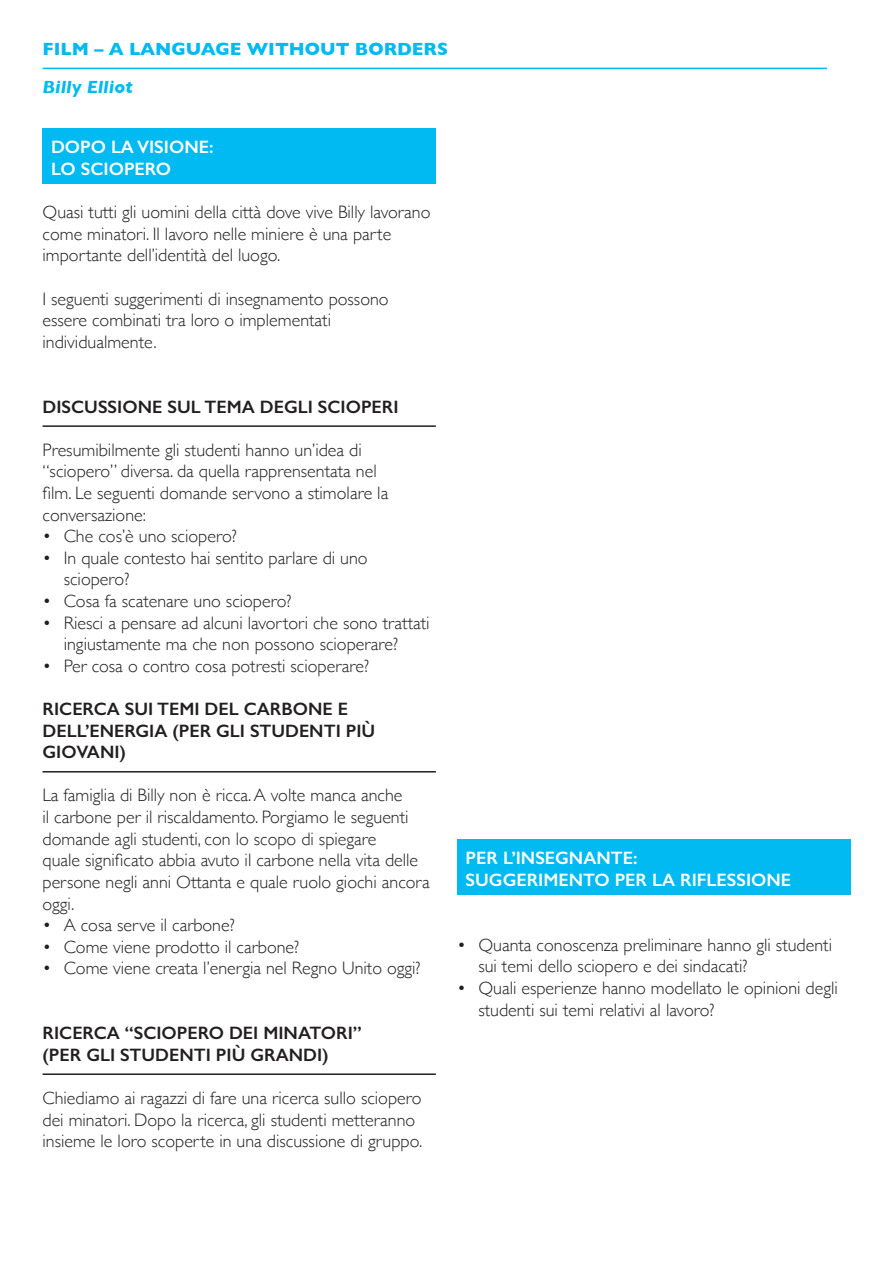
<style>
.page{position:relative;width:893px;height:1263px;background:#fff}
.page>*{position:absolute;margin:0;border:0;box-sizing:border-box;transform-origin:0 0}
.t1{font:300 18px/21.6px "Gill Sans";color:#231f20}
.t2{font:600 18px/21.6px "Gill Sans";color:#231f20}
.t3{font:600 18px/21.6px "Gill Sans";color:#fff}
.t4{font:700 18px "Gill Sans";color:#00baf1}
.t5{font:italic 700 18px "Gill Sans";color:#00baf1}
</style>
<div class="page">
<div style="left:43px;top:129px;width:393px;height:55px;background:#00baf1"></div>
<hr style="left:43px;top:68px;width:784px;height:1px;background:#00baf1">
<hr style="left:43px;top:425px;width:393px;height:2px;background:#231f20">
<hr style="left:43px;top:771px;width:393px;height:1px;background:#231f20">
<hr style="left:43px;top:1073px;width:393px;height:2px;background:#231f20">
<div style="left:457px;top:840px;width:393px;height:55px;background:#00baf1"></div>
<p class="t4" style="left:43px;top:35px;width:407px">FILM – A LANGUAGE WITHOUT BORDERS</p>
<p class="t5" style="left:43px;top:77px;width:92px">Billy Elliot</p>
<p class="t3" style="left:51px;top:136px;width:164px">DOPO LA VISIONE:<br>LO SCIOPERO</p>
<p class="t1" style="left:43px;top:201px;width:389px">Quasi tutti gli uomini della città dove vive Billy lavorano come minatori. Il lavoro nelle miniere è una parte importante dell’identità del luogo.</p>
<p class="t1" style="left:43px;top:287px;width:348px">I seguenti suggerimenti di insegnamento possono essere combinati tra loro o implementati individualmente.</p>
<p class="t2" style="left:43px;top:396px;width:358px">DISCUSSIONE SUL TEMA DEGLI SCIOPERI</p>
<p class="t1" style="left:43px;top:438px;width:347px">Presumibilmente gli studenti hanno un’idea di “sciopero” diversa. da quella rapprensentata nel film. Le seguenti domande servono a stimolare la conversazione:</p>
<p class="t1" style="left:43px;top:525px;width:196px">• Che cos’è uno sciopero?</p>
<p class="t1" style="left:64px;top:546px;width:305px;text-indent:-21px">• In quale contesto hai sentito parlare di uno sciopero?</p>
<p class="t1" style="left:43px;top:589px;width:251px">• Cosa fa scatenare uno sciopero?</p>
<p class="t1" style="left:43px;top:611px;width:389px;text-align:center">• Riesci a pensare ad alcuni lavortori che sono trattati ingiustamente ma che non possono scioperare?</p>
<p class="t1" style="left:43px;top:654px;width:328px">• Per cosa o contro cosa potresti scioperare?</p>
<p class="t2" style="left:43px;top:698px;width:334px">RICERCA SUI TEMI DEL CARBONE E<br>DELL’ENERGIA (PER GLI STUDENTI PIÙ<br>GIOVANI)</p>
<p class="t1" style="left:43px;top:784px;width:389px">La famiglia di Billy non è ricca. A volte manca anche<br>il carbone per il riscaldamento. Porgiamo le seguenti domande agli studenti, con lo scopo di spiegare<br>quale significato abbia avuto il carbone nella vita delle persone negli anni Ottanta e quale ruolo giochi ancora oggi.</p>
<p class="t1" style="left:43px;top:913px;width:194px">• A cosa serve il carbone?</p>
<p class="t1" style="left:43px;top:935px;width:258px">• Come viene prodotto il carbone?</p>
<p class="t1" style="left:43px;top:957px;width:380px">• Come viene creata l’energia nel Regno Unito oggi?</p>
<p class="t2" style="left:43px;top:1022px;width:321px">RICERCA “SCIOPERO DEI MINATORI” (PER GLI STUDENTI PIÙ GRANDI)</p>
<p class="t1" style="left:43px;top:1086px;width:381px">Chiediamo ai ragazzi di fare una ricerca sullo sciopero dei minatori. Dopo la ricerca, gli studenti metteranno insieme le loro scoperte in una discussione di gruppo.</p>
<p class="t3" style="left:466px;top:847px;width:327px">PER L’INSEGNANTE:<br>SUGGERIMENTO PER LA RIFLESSIONE</p>
<p class="t1" style="left:478px;top:933px;width:355px;text-indent:-21px">• Quanta conoscenza preliminare hanno gli studenti sui temi dello sciopero e dei sindacati?</p>
<p class="t1" style="left:478px;top:976px;width:361px;text-indent:-21px">• Quali esperienze hanno modellato le opinioni degli studenti sui temi relativi al lavoro?</p>
</div>
